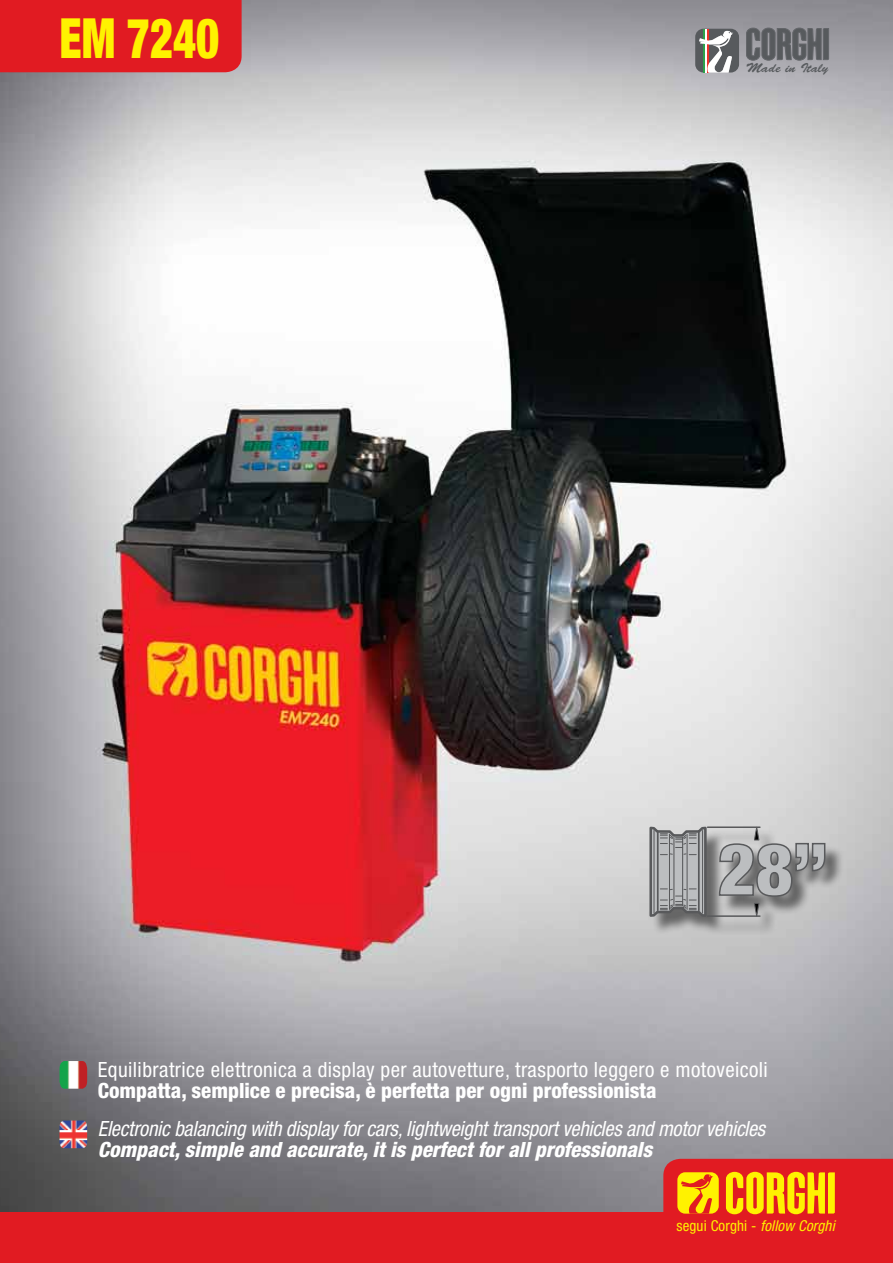
<style>
.page{position:relative;width:893px;height:1263px;background:#fff}
.page>*{position:absolute;margin:0;border:0;box-sizing:border-box;transform-origin:0 0}
.t1{font:900 condensed 55.5px "Helvetica Neue LT Std";color:#fff200;scale:.8 1}
.t2{font:italic condensed 21px "Helvetica Neue LT Std";letter-spacing:-.01em;color:#fff}
.t3{font:condensed 21px "Helvetica Neue LT Std";letter-spacing:.02em;color:#fff}
.t4{font:800 condensed 21px "Helvetica Neue LT Std";color:#fff}
.t5{font:italic 800 condensed 21px "Helvetica Neue LT Std";letter-spacing:-.02em;color:#fff}
.t6{font:condensed 15px "Helvetica Neue LT Std";letter-spacing:.01em;color:#fff200}
.t7{font:13.05px "Brush Script Std";color:#575a5d;scale:1.06 1}
.s1{font-style:italic}
</style>
<div class="page">
<img style="left:0;top:0;width:893px;height:1212px">
<div style="left:0;top:0;width:242px;height:72px;background:#e11b22"></div>
<div style="left:0;top:1212px;width:893px;height:51px;background:#e11b22"></div>
<svg style="left:663px;top:1159px;width:230px;height:56px;background:#ea6317"></svg>
<img style="left:60px;top:1061px;width:27px;height:28px">
<img style="left:60px;top:1120px;width:27px;height:28px">
<svg style="left:746px;top:28px;width:83px;height:32px;background:#696a6e"></svg>
<svg style="left:695px;top:29px;width:44px;height:44px"></svg>
<div style="left:652px;top:829px;width:192px;height:107px;background:#000;opacity:.5"></div>
<hr style="left:707px;top:826px;width:53px;height:2px;background:#58595b">
<svg style="left:754px;top:903px;width:6px;height:12px"></svg>
<hr style="left:707px;top:915px;width:53px;height:2px;background:#58595b">
<svg style="left:648px;top:825px;width:60px;height:93px;background:#999b9c"></svg>
<svg style="left:718px;top:826px;width:108px;height:71px;background:#a8a9aa"></svg>
<h1 class="t1" style="left:60px;top:5px;width:201px">EM 7240</h1>
<p class="t7" style="left:746px;top:61px;width:79px">Made in Italy</p>
<p class="t3" style="left:98px;top:1057px;width:672px">Equilibratrice elettronica a display per autovetture, trasporto leggero e motoveicoli</p>
<p class="t4" style="left:98px;top:1077px;width:560px">Compatta, semplice e precisa, è perfetta per ogni professionista</p>
<p class="t2" style="left:98px;top:1117px;width:669px">Electronic balancing with display for cars, lightweight transport vehicles and motor vehicles</p>
<p class="t5" style="left:98px;top:1137px;width:556px">Compact, simple and accurate, it is perfect for all professionals</p>
<p class="t6" style="left:676px;top:1217px;width:160px">segui Corghi - <span class="s1">follow Corghi</span></p>
</div>
